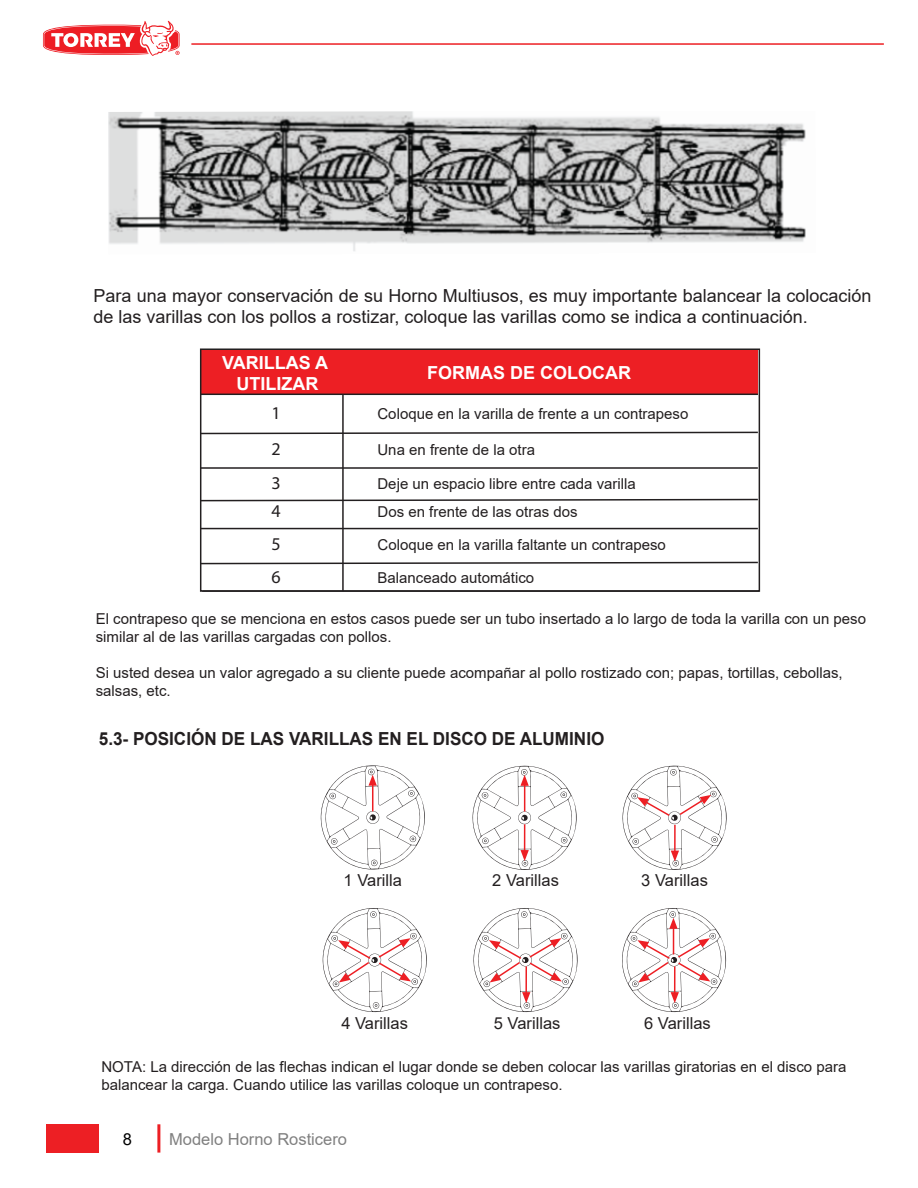
<style>
.page{position:relative;width:918px;height:1188px;background:#fff}
.page>*{position:absolute;margin:0;border:0;box-sizing:border-box;transform-origin:0 0}
.t1{font:18px/21.6px "Arial";color:#231f20}
.t2{font:700 18px "Arial";color:#231f20;scale:.95 1}
.t3{font:700 18px/21.6px "Arial";color:#fff;text-align:center}
.t4{font:18px/36px "Myriad Pro";color:#231f20}
.t5{font:16.5px "Arial";color:#231f20}
.t6{font:16.5px "Arial";color:#808080}
.t7{font:16.5px "Arial";color:#000}
.t8{font:15px/18px "Arial";color:#231f20}
</style>
<div class="page">
<div style="left:46px;top:1124px;width:53px;height:29px;background:#ed1f24"></div>
<hr style="left:157px;top:1124px;width:3px;height:29px;background:#ed1f24">
<svg style="left:43px;top:20px;width:137px;height:36px"></svg>
<hr style="left:191px;top:43px;width:693px;height:2px;background:#ed1f24">
<img style="left:108px;top:111px;width:698px;height:140px">
<svg style="left:320px;top:765px;width:105px;height:105px"></svg>
<svg style="left:472px;top:765px;width:105px;height:105px"></svg>
<svg style="left:622px;top:765px;width:105px;height:105px"></svg>
<svg style="left:322px;top:908px;width:105px;height:105px"></svg>
<svg style="left:473px;top:908px;width:105px;height:105px"></svg>
<svg style="left:622px;top:908px;width:105px;height:105px"></svg>
<div style="left:201px;top:349px;width:557px;height:45px;background:#ed1f24"></div>
<div style="left:200px;top:349px;width:560px;height:243px;border:2px solid #231f20"></div>
<hr style="left:201px;top:394px;width:557px;height:1px;background:#231f20">
<hr style="left:201px;top:467px;width:557px;height:2px;background:#231f20">
<hr style="left:201px;top:528px;width:557px;height:1px;background:#231f20">
<hr style="left:202px;top:590px;width:557px;height:2px;background:#231f20">
<svg style="left:199px;top:431px;width:560px;height:4px"></svg>
<svg style="left:199px;top:498px;width:560px;height:4px"></svg>
<svg style="left:199px;top:561px;width:560px;height:4px"></svg>
<hr style="left:342px;top:394px;width:2px;height:197px;background:#231f20">
<p class="t1" style="left:93px;top:285px;width:780px">Para una mayor conservación de su Horno Multiusos, es muy importante balancear la colocación de las varillas con los pollos a rostizar, coloque las varillas como se indica a continuación.</p>
<p class="t3" style="left:427px;top:362px;width:205px">FORMAS DE COLOCAR</p>
<p class="t8" style="left:378px;top:404px;width:312px">Coloque en la varilla de frente a un contrapeso</p>
<p class="t8" style="left:378px;top:440px;width:159px">Una en frente de la otra</p>
<p class="t8" style="left:378px;top:469px;width:260px;line-height:28.5px">Deje un espacio libre entre cada varilla<br>Dos en frente de las otras dos</p>
<p class="t8" style="left:378px;top:536px;width:290px">Coloque en la varilla faltante un contrapeso</p>
<p class="t8" style="left:378px;top:569px;width:158px">Balanceado automático</p>
<p class="t3" style="left:222px;top:352px;width:107px">VARILLAS A<br>UTILIZAR</p>
<p class="t4" style="left:272px;top:394px;width:11px">1<br>2</p>
<p class="t4" style="left:272px;top:468px;width:11px;line-height:28.5px">3<br>4</p>
<p class="t4" style="left:272px;top:527px;width:11px;line-height:33px">5<br>6</p>
<p class="t8" style="left:96px;top:610px;width:772px">El contrapeso que se menciona en estos casos puede ser un tubo insertado a lo largo de toda la varilla con un peso similar al de las varillas cargadas con pollos.</p>
<p class="t8" style="left:96px;top:664px;width:749px">Si usted desea un valor agregado a su cliente puede acompañar al pollo rostizado con; papas, tortillas, cebollas, salsas, etc.</p>
<p class="t2" style="left:99px;top:726px;width:534px">5.3- POSICIÓN DE LAS VARILLAS EN EL DISCO DE ALUMINIO</p>
<p class="t5" style="left:344px;top:869px;width:60px">1 Varilla</p>
<p class="t5" style="left:492px;top:869px;width:68px">2 Varillas</p>
<p class="t5" style="left:641px;top:869px;width:68px">3 Varillas</p>
<p class="t5" style="left:341px;top:1012px;width:68px">4 Varillas</p>
<p class="t5" style="left:494px;top:1012px;width:68px">5 Varillas</p>
<p class="t5" style="left:644px;top:1012px;width:68px">6 Varillas</p>
<p class="t8" style="left:101px;top:1058px;width:747px">NOTA: La dirección de las flechas indican el lugar donde se deben colocar las varillas giratorias en el disco para balancear la carga. Cuando utilice las varillas coloque un contrapeso.</p>
<p class="t7" style="left:123px;top:1127px;width:11px">8</p>
<p class="t6" style="left:169px;top:1127px;width:179px">Modelo Horno Rosticero</p>
</div>
